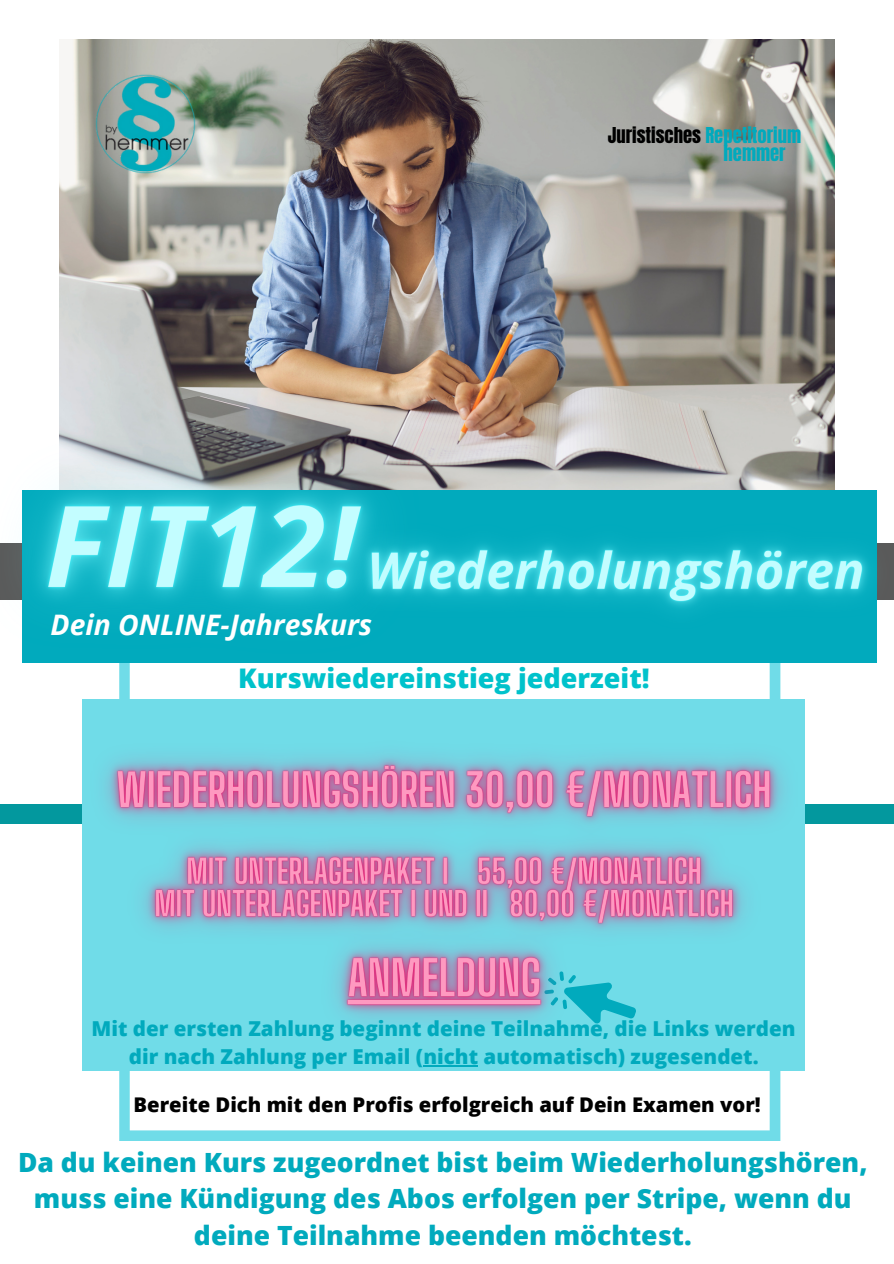
<style>
.page{position:relative;width:894px;height:1264px;background:#fff}
.page>*{position:absolute;margin:0;border:0;box-sizing:border-box;transform-origin:0 0}
.t1{font:italic 700 28.2px "Open Sans";color:#fff}
.t2{font:800 27px "Open Sans";color:#00c2cb}
.t3{font:800 26.55px/36.6px "Open Sans";color:#01aabd;text-align:center}
.t4{font:800 20.55px/28.2px "Open Sans";color:#01aabd;text-align:center}
.t5{font:800 20.25px "Open Sans";color:#000}
.t6{font:18.6px "Anton";color:#000}
.t7{font:18.6px "Anton";color:#01aabd}
.s1{color:#01aabd}
</style>
<div class="page">
<svg style="left:119px;top:662px;width:661px;height:479px"></svg>
<img style="left:59px;top:40px;width:775px;height:441px">
<img style="left:89px;top:68px;width:112px;height:112px">
<div style="left:0;top:804px;width:893px;height:20px;background:#03989e"></div>
<div style="left:83px;top:699px;width:721px;height:372px;background:#70dce8"></div>
<img style="left:480px;top:481px;width:413px;height:176px">
<img style="left:0;top:349px;width:480px;height:364px">
<img style="left:82px;top:713px;width:723px;height:345px">
<hr style="left:423px;top:1064px;width:55px;height:2px;background:#01aabd">
<p class="t1" style="left:51px;top:604px;width:323px">Dein ONLINE-Jahreskurs</p>
<p class="t6" style="left:607px;top:122px;width:195px">Juristisches <span class="s1">Repetitorium</span></p>
<p class="t7" style="left:723px;top:139px;width:64px">hemmer</p>
<p class="t2" style="left:238px;top:659px;width:413px">Kurswiedereinstieg jederzeit!</p>
<p class="t4" style="left:92px;top:1013px;width:705px">Mit der ersten Zahlung beginnt deine Teilnahme, die Links werden dir nach Zahlung per Email (nicht automatisch) zugesendet.</p>
<p class="t5" style="left:133px;top:1090px;width:628px">Bereite Dich mit den Profis erfolgreich auf Dein Examen vor!</p>
<p class="t3" style="left:18px;top:1142px;width:850px">Da du keinen Kurs zugeordnet bist beim Wiederholungshören, muss eine Kündigung des Abos erfolgen per Stripe, wenn du deine Teilnahme beenden möchtest.</p>
</div>
